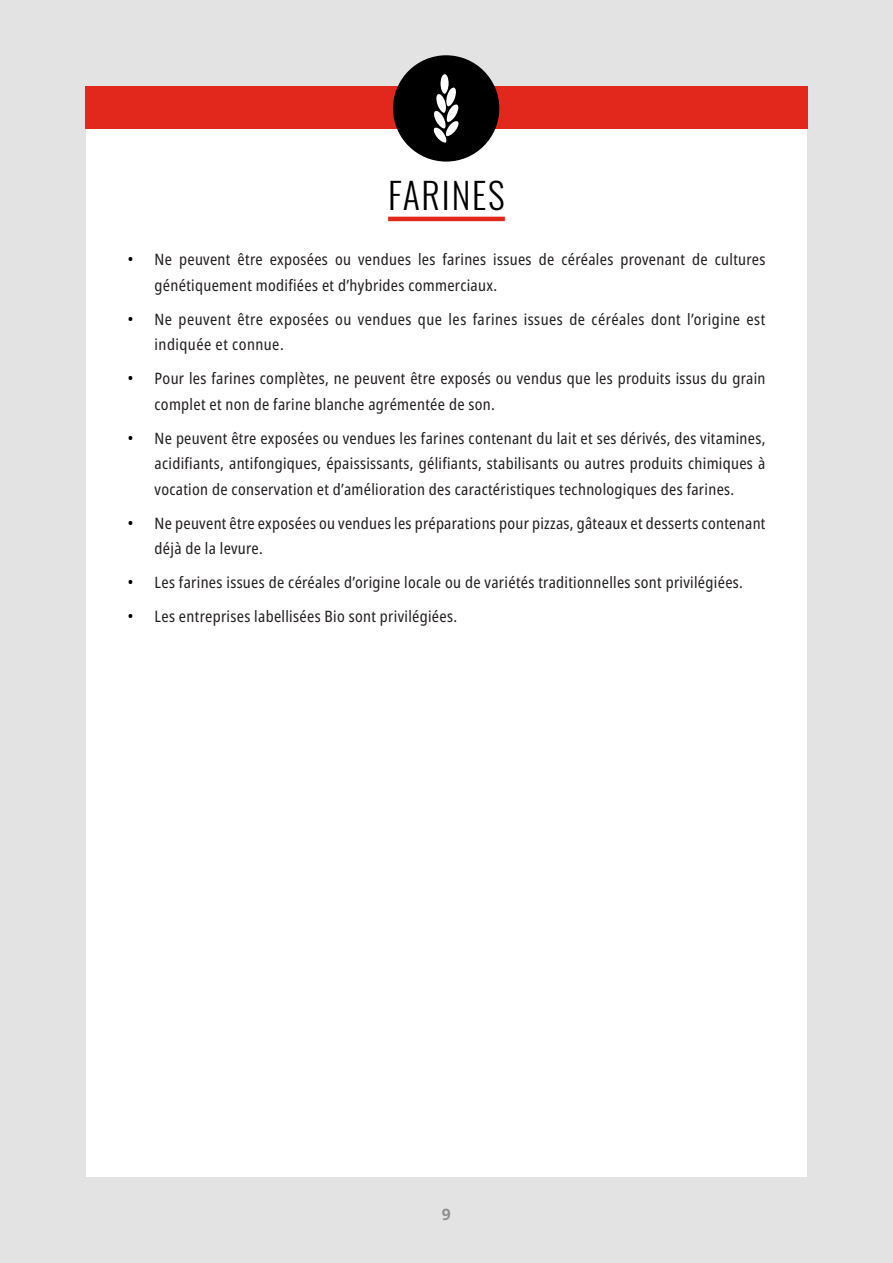
<style>
.page{position:relative;width:893px;height:1263px;background:#fff}
.page>*{position:absolute;margin:0;border:0;box-sizing:border-box;transform-origin:0 0}
.t1{font:300 36px "Oswald";letter-spacing:.05em;color:#000}
.t2{font:condensed 15.75px/25.5px "Noto Sans";letter-spacing:.02em;color:#231f20}
.t3{font:700 15.75px "Noto Sans";color:#918f90}
.s1{font-stretch:normal;font-size:16.5px;color:#000}
</style>
<div class="page">
<div style="left:0;top:0;width:893px;height:85px;background:#e3e3e3"></div>
<div style="left:808px;top:0;width:85px;height:1263px;background:#e3e3e3"></div>
<div style="left:0;top:0;width:85px;height:1263px;background:#e3e3e3"></div>
<div style="left:85px;top:86px;width:722px;height:43px;background:#e2271c"></div>
<div style="left:393px;top:55px;width:106px;height:107px;background:#000;border-radius:50%"></div>
<div style="left:440px;top:74px;width:9px;height:20px;background:#fff;border-radius:50%"></div>
<svg style="left:433px;top:87px;width:26px;height:56px"></svg>
<div style="left:0;top:1178px;width:893px;height:85px;background:#e3e3e3"></div>
<hr style="left:388px;top:217px;width:117px;height:4px;background:#e2271c">
<h1 class="t1" style="left:388px;top:163px;width:118px">FARINES</h1>
<p class="t2" style="left:155px;top:247px;width:612px;text-indent:-27px"><span class="s1">•</span> Ne peuvent être exposées ou vendues les farines issues de céréales provenant de cultures génétiquement modifiées et d’hybrides commerciaux.</p>
<p class="t2" style="left:155px;top:307px;width:612px;text-indent:-27px"><span class="s1">•</span> Ne peuvent être exposées ou vendues que les farines issues de céréales dont l’origine est indiquée et connue.</p>
<p class="t2" style="left:155px;top:366px;width:612px;text-indent:-27px"><span class="s1">•</span> Pour les farines complètes, ne peuvent être exposés ou vendus que les produits issus du grain complet et non de farine blanche agrémentée de son.</p>
<p class="t2" style="left:155px;top:426px;width:612px;text-align:justify;text-indent:-27px"><span class="s1">•</span> Ne peuvent être exposées ou vendues les farines contenant du lait et ses dérivés, des vitamines, acidifiants, antifongiques, épaississants, gélifiants, stabilisants ou autres produits chimiques à vocation de conservation et d’amélioration des caractéristiques technologiques des farines.</p>
<p class="t2" style="left:155px;top:511px;width:612px;text-indent:-27px"><span class="s1">•</span> Ne peuvent être exposées ou vendues les préparations pour pizzas, gâteaux et desserts contenant déjà de la levure.</p>
<p class="t2" style="left:128px;top:570px;width:617px"><span class="s1">•</span> Les farines issues de céréales d’origine locale ou de variétés traditionnelles sont privilégiées.</p>
<p class="t2" style="left:128px;top:604px;width:331px"><span class="s1">•</span> Les entreprises labellisées Bio sont privilégiées.</p>
<p class="t3" style="left:442px;top:1203px;width:11px">9</p>
</div>
